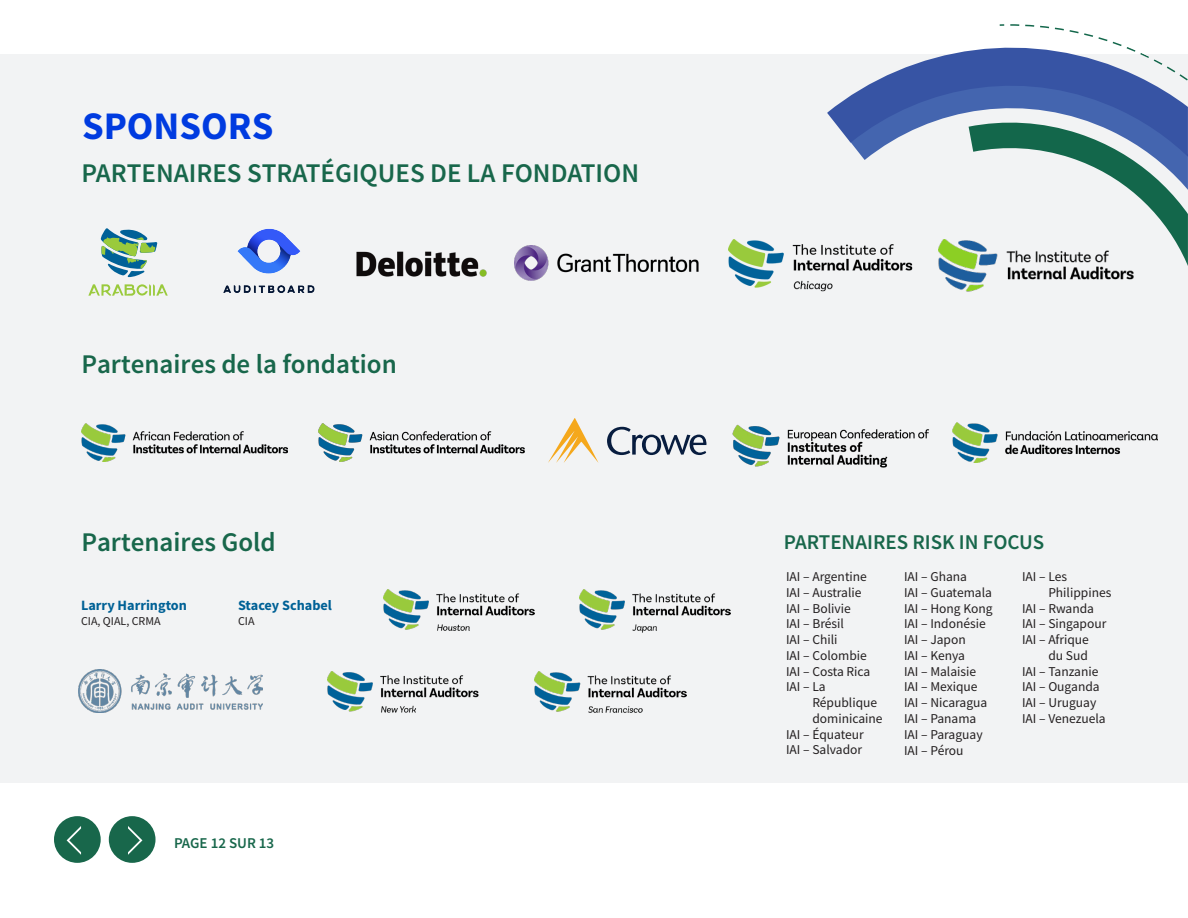
<style>
.page{position:relative;width:1188px;height:918px;background:#fff}
.page>*{position:absolute;margin:0;border:0;box-sizing:border-box;transform-origin:0 0}
.t1{font:58.5px "Asgalt";color:#fff}
.t2{font:700 39px "Source Sans Pro";color:#003be0}
.t3{font:600 27px "Source Sans Pro";color:#18674b}
.t4{font:600 21px "Source Sans Pro";color:#18674b}
.t5{font:600 15px "Source Sans Pro";color:#18674b}
.t6{font:700 14.25px "Source Sans Pro";color:#006196}
.t7{font:13.5px/15.8px "Source Sans Pro";color:#231f20}
.t8{font:12px "Source Sans Pro";color:#231f20}
</style>
<div class="page">
<div style="left:0;top:54px;width:1188px;height:729px;background:#f2f3f4"></div>
<div style="left:54px;top:816px;width:47px;height:47px;background:#18674b;border-radius:50%"></div>
<div style="left:109px;top:816px;width:47px;height:47px;background:#18674b;border-radius:50%"></div>
<svg style="left:101px;top:228px;width:56px;height:49px"></svg>
<svg style="left:88px;top:284px;width:80px;height:12px"></svg>
<img style="left:81px;top:423px;width:206px;height:39px">
<img style="left:327px;top:671px;width:151px;height:42px">
<img style="left:78px;top:670px;width:184px;height:43px">
<img style="left:580px;top:590px;width:151px;height:43px">
<img style="left:535px;top:671px;width:151px;height:42px">
<img style="left:384px;top:590px;width:151px;height:41px">
<svg style="left:548px;top:418px;width:50px;height:45px"></svg>
<svg style="left:607px;top:427px;width:99px;height:28px"></svg>
<img style="left:318px;top:423px;width:206px;height:39px">
<svg style="left:827px;top:24px;width:361px;height:268px"></svg>
<img style="left:223px;top:229px;width:92px;height:64px">
<img style="left:356px;top:251px;width:131px;height:26px">
<img style="left:514px;top:246px;width:185px;height:34px">
<img style="left:938px;top:240px;width:195px;height:51px">
<img style="left:729px;top:239px;width:184px;height:53px">
<img style="left:732px;top:424px;width:221px;height:44px">
<img style="left:953px;top:423px;width:204px;height:39px">
<p class="t2" style="left:82px;top:99px;width:193px">SPONSORS</p>
<p class="t3" style="left:81px;top:155px;width:559px">PARTENAIRES STRATÉGIQUES DE LA FONDATION</p>
<p class="t3" style="left:81px;top:346px;width:317px">Partenaires de la fondation</p>
<p class="t3" style="left:81px;top:524px;width:196px">Partenaires Gold</p>
<p class="t4" style="left:784px;top:528px;width:262px">PARTENAIRES RISK IN FOCUS</p>
<p class="t7" style="left:786px;top:569px;width:82px">IAI – Argentine</p>
<p class="t7" style="left:786px;top:585px;width:77px">IAI – Australie</p>
<p class="t7" style="left:786px;top:600px;width:66px">IAI – Bolivie</p>
<p class="t7" style="left:786px;top:616px;width:59px">IAI – Brésil</p>
<p class="t7" style="left:786px;top:632px;width:53px">IAI – Chili</p>
<p class="t7" style="left:786px;top:648px;width:82px">IAI – Colombie</p>
<p class="t7" style="left:786px;top:663px;width:86px">IAI – Costa Rica</p>
<p class="t7" style="left:812px;top:679px;width:72px;text-indent:-26px">IAI – La<br>République dominicaine</p>
<p class="t7" style="left:786px;top:726px;width:79px">IAI – Équateur</p>
<p class="t7" style="left:786px;top:742px;width:78px">IAI – Salvador</p>
<p class="t7" style="left:904px;top:569px;width:64px">IAI – Ghana</p>
<p class="t7" style="left:904px;top:585px;width:89px">IAI – Guatemala</p>
<p class="t7" style="left:904px;top:600px;width:90px">IAI – Hong Kong</p>
<p class="t7" style="left:904px;top:616px;width:83px">IAI – Indonésie</p>
<p class="t7" style="left:904px;top:632px;width:63px">IAI – Japon</p>
<p class="t7" style="left:904px;top:648px;width:62px">IAI – Kenya</p>
<p class="t7" style="left:904px;top:663px;width:74px">IAI – Malaisie</p>
<p class="t7" style="left:904px;top:679px;width:75px">IAI – Mexique</p>
<p class="t7" style="left:904px;top:695px;width:85px">IAI – Nicaragua</p>
<p class="t7" style="left:904px;top:711px;width:74px">IAI – Panama</p>
<p class="t7" style="left:904px;top:726px;width:80px">IAI – Paraguay</p>
<p class="t7" style="left:904px;top:742px;width:61px">IAI – Pérou</p>
<p class="t7" style="left:1048px;top:569px;width:65px;text-indent:-26px">IAI – Les<br>Philippines</p>
<p class="t7" style="left:1022px;top:600px;width:74px">IAI – Rwanda</p>
<p class="t7" style="left:1022px;top:616px;width:86px">IAI – Singapour</p>
<p class="t7" style="left:1022px;top:632px;width:69px;text-align:right">IAI – Afrique du Sud</p>
<p class="t7" style="left:1022px;top:663px;width:78px">IAI – Tanzanie</p>
<p class="t7" style="left:1022px;top:679px;width:79px">IAI – Ouganda</p>
<p class="t7" style="left:1022px;top:695px;width:76px">IAI – Uruguay</p>
<p class="t7" style="left:1022px;top:711px;width:85px">IAI – Venezuela</p>
<p class="t6" style="left:81px;top:596px;width:108px">Larry Harrington</p>
<p class="t8" style="left:81px;top:614px;width:81px">CIA, QIAL, CRMA</p>
<p class="t6" style="left:238px;top:596px;width:95px">Stacey Schabel</p>
<p class="t8" style="left:238px;top:614px;width:18px">CIA</p>
<p class="t1" style="left:67px;top:818px;width:20px">&lt;</p>
<p class="t5" style="left:174px;top:833px;width:102px">PAGE 12 SUR 13</p>
</div>
